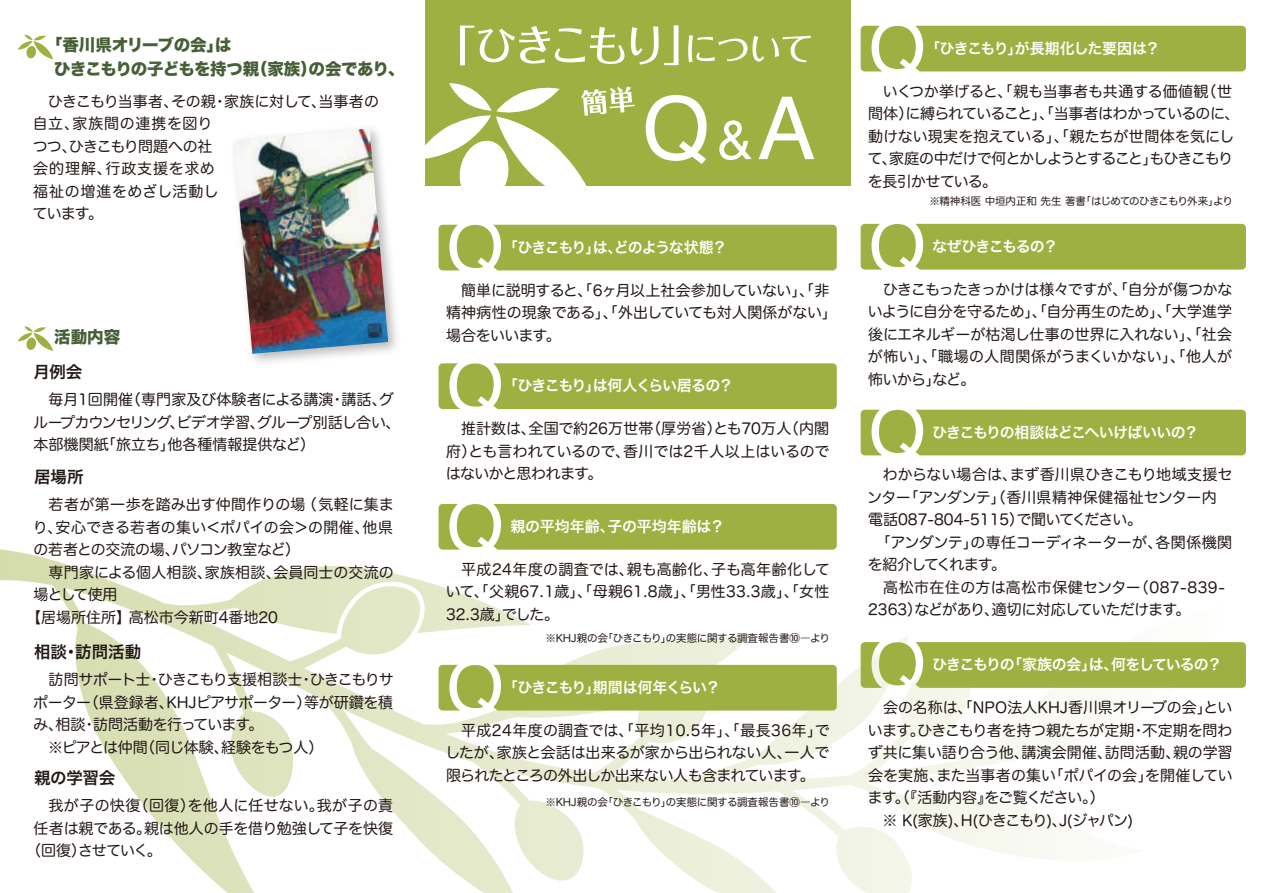
<style>
.page{position:relative;width:1263px;height:893px;background:#fff}
.page>*{position:absolute;margin:0;border:0;box-sizing:border-box;transform-origin:0 0}
.t1{font:87px "Helvetica";color:#fff}
.t2{font:16.5px/24px "Hira Kaku Std N W8";letter-spacing:-.025em;color:#475f37}
.t3{font:16.5px "Hira Kaku Pro N W6";color:#221815}
.t4{font:15px/22.5px "Hira Maru Pro N W4";letter-spacing:-.01em;color:#221815;text-align:justify}
.t5{font:15px/22.5px "Hira Maru Pro N W4";letter-spacing:-.035em;color:#221815}
.t6{font:15px "Hira Kaku Pro N W6";letter-spacing:-.055em;color:#fff}
.t7{font:15px "Hira Maru Pro N W4";letter-spacing:-.03em;color:#221815}
.t8{font:15px "Hira Kaku Pro N W6";letter-spacing:-.075em;color:#fff}
.t9{font:15px "Hira Maru Pro N W4";letter-spacing:.035em;color:#221815}
.t10{font:15px "Hira Maru Pro N W4";letter-spacing:-.05em;color:#221815}
.t11{font:15px "Hira Maru Pro N W4";letter-spacing:-.055em;color:#221815}
.t12{font:15px "Hira Maru Pro N W4";letter-spacing:.02em;color:#221815}
.t13{font:15px "Hira Maru Pro N W4";letter-spacing:.015em;color:#221815}
.t14{font:15px "Hira Maru Pro N W4";letter-spacing:-.1em;color:#221815}
.t15{font:15px "Hira Maru Pro N W4";letter-spacing:-.06em;color:#221815}
.t16{font:15px "Hira Kaku Pro N W6";letter-spacing:-.085em;color:#fff}
.t17{font:15px "Hira Kaku Pro N W6";color:#fff}
.t18{font:15px "Hira Maru Pro N W4";letter-spacing:-.065em;color:#221815}
.t19{font:10.5px "Hira Maru Pro N W4";letter-spacing:-.02em;color:#221815}
.t20{font:10.5px "Hira Maru Pro N W4";letter-spacing:-.05em;color:#221815}
.s1{font-size:54px}
</style>
<div class="page">
<svg style="left:0;top:580px;width:1084px;height:313px"></svg>
<img style="left:234px;top:128px;width:154px;height:226px">
<svg style="left:18px;top:35px;width:35px;height:24px"></svg>
<svg style="left:18px;top:326px;width:35px;height:25px"></svg>
<div style="left:438px;top:225px;width:399px;height:45px;background:#9eb041"></div>
<svg style="left:438px;top:363px;width:399px;height:46px;background:#a3b44b"></svg>
<svg style="left:438px;top:504px;width:399px;height:46px;background:#a3b44b"></svg>
<svg style="left:438px;top:665px;width:399px;height:46px;background:#a3b44b"></svg>
<div style="left:425px;top:0;width:425px;height:186px;background:#9eb041"></div>
<svg style="left:460px;top:26px;width:164px;height:39px"></svg>
<svg style="left:631px;top:25px;width:47px;height:40px"></svg>
<svg style="left:688px;top:35px;width:123px;height:27px"></svg>
<svg style="left:425px;top:83px;width:210px;height:103px"></svg>
<div style="left:861px;top:26px;width:385px;height:45px;background:#9eb041"></div>
<svg style="left:861px;top:224px;width:385px;height:46px;background:#a3b44c"></svg>
<div style="left:861px;top:410px;width:385px;height:45px;background:#9eb041"></div>
<svg style="left:861px;top:642px;width:385px;height:46px;background:#a3b44b"></svg>
<p class="t2" style="left:54px;top:34px;width:352px;text-indent:-8px">「香川県オリーブの会」は<br>ひきこもりの子どもを持つ親（家族）の会であり、</p>
<p class="t4" style="left:33px;top:89px;width:348px;text-align:left;text-indent:15px">ひきこもり当事者、その親・家族に対して、当事者の自立、家族間の連携を図り<br>つつ、ひきこもり問題への社<br>会的理解、行政支援を求め<br>福祉の増進をめざし活動し<br>ています。</p>
<p class="t2" style="left:54px;top:325px;width:68px">活動内容</p>
<p class="t3" style="left:34px;top:357px;width:50px">月例会</p>
<p class="t4" style="left:33px;top:387px;width:369px;text-align:left;text-indent:15px">毎月1回開催（専門家及び体験者による講演・講話、グループカウンセリング、ビデオ学習、グループ別話し合い、本部機関紙「旅立ち」他各種情報提供など）</p>
<p class="t3" style="left:34px;top:462px;width:51px">居場所</p>
<p class="t4" style="left:33px;top:493px;width:363px;text-indent:16px">若者が第一歩を踏み出す仲間作りの場（気軽に集まり、安心できる若者の集い＜ポパイの会＞の開催、他県の若者との交流の場、パソコン教室など）</p>
<p class="t13" style="left:49px;top:559px;width:347px">専門家による個人相談、家族相談、会員同士の交流の</p>
<p class="t4" style="left:34px;top:583px;width:85px">場として使用</p>
<p class="t4" style="left:26px;top:605px;width:253px">【居場所住所】高松市今新町4番地20</p>
<p class="t3" style="left:34px;top:637px;width:109px">相談・訪問活動</p>
<p class="t10" style="left:49px;top:667px;width:347px">訪問サポート士・ひきこもり支援相談士・ひきこもりサ</p>
<p class="t7" style="left:33px;top:689px;width:361px">ポーター（県登録者、KHJピアサポーター）等が研鑽を積</p>
<p class="t7" style="left:33px;top:712px;width:232px">み、相談・訪問活動を行っています。</p>
<p class="t7" style="left:48px;top:734px;width:277px">※ピアとは仲間（同じ体験、経験をもつ人）</p>
<p class="t3" style="left:34px;top:763px;width:83px">親の学習会</p>
<p class="t12" style="left:49px;top:793px;width:346px">我が子の快復（回復）を他人に任せない。我が子の責</p>
<p class="t4" style="left:34px;top:816px;width:361px">任者は親である。親は他人の手を借り勉強して子を快復</p>
<p class="t4" style="left:26px;top:838px;width:137px">（回復）させていく。</p>
<h1 class="t1" style="left:642px;top:61px;width:174px">Q<span class="s1">&amp;</span>A</h1>
<p class="t8" style="left:503px;top:234px;width:226px">「ひきこもり」は、どのような状態？</p>
<p class="t4" style="left:446px;top:278px;width:392px;text-align:left;text-indent:15px">簡単に説明すると、「6ヶ月以上社会参加していない」、「非精神病性の現象である」、「外出していても対人関係がない」場合をいいます。</p>
<p class="t8" style="left:503px;top:372px;width:232px">「ひきこもり」は何人くらい居るの？</p>
<p class="t4" style="left:446px;top:416px;width:385px;text-indent:15px">推計数は、全国で約26万世帯（厚労省）とも70万人（内閣府）とも言われているので、香川では2千人以上はいるのではないかと思われます。</p>
<p class="t17" style="left:510px;top:513px;width:216px">親の平均年齢、子の平均年齢は？</p>
<p class="t4" style="left:446px;top:557px;width:385px;text-indent:15px">平成24年度の調査では、親も高齢化、子も高年齢化していて、「父親67.1歳」、「母親61.8歳」、「男性33.3歳」、「女性32.3歳」でした。</p>
<p class="t19" style="left:546px;top:629px;width:286px">※KHJ親の会「ひきこもり」の実態に関する調査報告書⑩―より</p>
<p class="t16" style="left:503px;top:674px;width:219px">「ひきこもり」期間は何年くらい？</p>
<p class="t4" style="left:445px;top:718px;width:386px;text-indent:16px">平成24年度の調査では、「平均10.5年」、「最長36年」でしたが、家族と会話は出来るが家から出られない人、一人で限られたところの外出しか出来ない人も含まれています。</p>
<p class="t19" style="left:546px;top:793px;width:286px">※KHJ親の会「ひきこもり」の実態に関する調査報告書⑩―より</p>
<p class="t6" style="left:925px;top:34px;width:237px">「ひきこもり」が長期化した要因は？</p>
<p class="t5" style="left:868px;top:79px;width:373px;text-indent:15px">いくつか挙げると、「親も当事者も共通する価値観（世間体）に縛られていること」、「当事者はわかっているのに、動けない現実を抱えている」、「親たちが世間体を気にして、家庭の中だけで何とかしようとすること」もひきこもりを長引かせている。</p>
<p class="t20" style="left:929px;top:192px;width:305px">※精神科医 中垣内正和 先生 著書「はじめてのひきこもり外来」より</p>
<p class="t6" style="left:932px;top:233px;width:127px">なぜひきこもるの？</p>
<p class="t4" style="left:868px;top:277px;width:366px;text-indent:15px">ひきこもったきっかけは様々ですが、「自分が傷つかないように自分を守るため」、「自分再生のため」、「大学進学後にエネルギーが枯渇し仕事の世界に入れない」、「社会が怖い」、「職場の人間関係がうまくいかない」、「他人が怖いから」など。</p>
<p class="t6" style="left:932px;top:418px;width:268px">ひきこもりの相談はどこへいけばいいの？</p>
<p class="t4" style="left:883px;top:463px;width:351px">わからない場合は、まず香川県ひきこもり地域支援セ</p>
<p class="t4" style="left:867px;top:485px;width:366px">ンター「アンダンテ」（香川県精神保健福祉センター内　</p>
<p class="t4" style="left:868px;top:508px;width:275px">電話087-804-5115）で聞いてください。</p>
<p class="t4" style="left:876px;top:530px;width:358px">「アンダンテ」の専任コーディネーターが、各関係機関</p>
<p class="t18" style="left:868px;top:552px;width:140px">を紹介してくれます。</p>
<p class="t9" style="left:883px;top:574px;width:343px">高松市在住の方は高松市保健センター（087-839-</p>
<p class="t11" style="left:868px;top:597px;width:324px">2363）などがあり、適切に対応していただけます。</p>
<p class="t6" style="left:932px;top:651px;width:292px">ひきこもりの「家族の会」は、何をしているの？</p>
<p class="t4" style="left:883px;top:695px;width:351px">会の名称は、「NPO法人KHJ香川県オリーブの会」とい</p>
<p class="t4" style="left:868px;top:718px;width:366px">います。ひきこもり者を持つ親たちが定期・不定期を問わ</p>
<p class="t4" style="left:868px;top:740px;width:366px">ず共に集い語り合う他、講演会開催、訪問活動、親の学習</p>
<p class="t4" style="left:868px;top:763px;width:366px">会を実施、また当事者の集い「ポパイの会」を開催してい</p>
<p class="t15" style="left:868px;top:784px;width:239px">ます。（『活動内容』をご覧ください。）</p>
<p class="t14" style="left:883px;top:807px;width:252px">※ K(家族)、H(ひきこもり)、J(ジャパン)</p>
</div>
